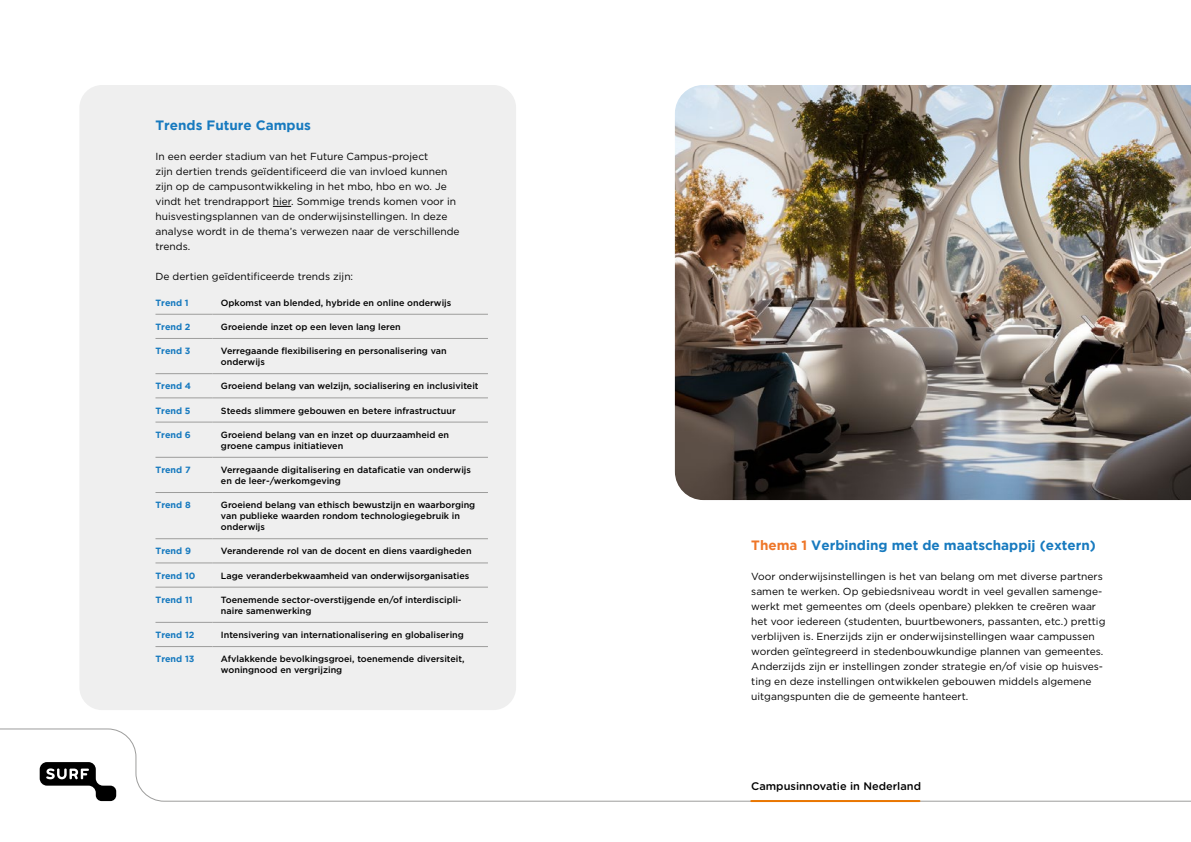
<style>
.page{position:relative;width:1191px;height:842px;background:#fff}
.page>*{position:absolute;margin:0;border:0;box-sizing:border-box;transform-origin:0 0}
.t1{font:700 13.5px "Gotham";color:#177abf}
.t2{font:500 11px "Gotham Rounded";color:#000}
.t3{font:10.2px/15px "Gotham";color:#000}
.t4{font:500 9px/11px "Gotham";color:#000}
.t5{font:700 9px "Gotham";color:#177abf}
.s1{color:#ee7628}
</style>
<div class="page">
<img style="left:675px;top:85px;width:516px;height:415px">
<div style="left:79px;top:85px;width:437px;height:625px;background:#efefef;border-radius:23px"></div>
<svg style="left:273px;top:206px;width:18px;height:1px"></svg>
<hr style="left:155px;top:314px;width:57px;height:1px;background:#9d9d9c">
<hr style="left:212px;top:314px;width:276px;height:1px;background:#9d9d9c">
<hr style="left:155px;top:338px;width:57px;height:1px;background:#9d9d9c">
<hr style="left:212px;top:338px;width:276px;height:1px;background:#9d9d9c">
<hr style="left:155px;top:373px;width:57px;height:1px;background:#9d9d9c">
<hr style="left:212px;top:373px;width:276px;height:1px;background:#9d9d9c">
<hr style="left:155px;top:398px;width:57px;height:1px;background:#9d9d9c">
<hr style="left:212px;top:398px;width:276px;height:1px;background:#9d9d9c">
<hr style="left:155px;top:422px;width:57px;height:1px;background:#9d9d9c">
<hr style="left:212px;top:422px;width:276px;height:1px;background:#9d9d9c">
<hr style="left:155px;top:457px;width:57px;height:1px;background:#9d9d9c">
<hr style="left:212px;top:457px;width:276px;height:1px;background:#9d9d9c">
<hr style="left:155px;top:492px;width:57px;height:1px;background:#9d9d9c">
<hr style="left:212px;top:492px;width:276px;height:1px;background:#9d9d9c">
<hr style="left:155px;top:538px;width:57px;height:1px;background:#9d9d9c">
<hr style="left:212px;top:538px;width:276px;height:1px;background:#9d9d9c">
<hr style="left:155px;top:563px;width:57px;height:1px;background:#9d9d9c">
<hr style="left:212px;top:563px;width:276px;height:1px;background:#9d9d9c">
<hr style="left:155px;top:587px;width:57px;height:1px;background:#9d9d9c">
<hr style="left:212px;top:587px;width:276px;height:1px;background:#9d9d9c">
<hr style="left:155px;top:622px;width:57px;height:1px;background:#9d9d9c">
<hr style="left:212px;top:622px;width:276px;height:1px;background:#9d9d9c">
<hr style="left:155px;top:646px;width:57px;height:1px;background:#9d9d9c">
<hr style="left:212px;top:646px;width:276px;height:1px;background:#9d9d9c">
<svg style="left:0;top:729px;width:1191px;height:74px"></svg>
<svg style="left:40px;top:762px;width:76px;height:39px"></svg>
<hr style="left:751px;top:800px;width:168px;height:2px;background:#ea7600">
<h1 class="t1" style="left:155px;top:117px;width:157px">Trends Future Campus</h1>
<p class="t3" style="left:155px;top:149px;width:306px">In een eerder stadium van het Future Campus-project<br>zijn dertien trends geïdentificeerd die van invloed kunnen zijn op de campusontwikkeling in het mbo, hbo en wo. Je vindt het trendrapport hier. Sommige trends komen voor in huisvestingsplannen van de onderwijsinstellingen. In deze analyse wordt in de thema’s verwezen naar de verschillende trends.</p>
<p class="t3" style="left:155px;top:269px;width:199px">De dertien geïdentificeerde trends zijn:</p>
<p class="t5" style="left:155px;top:297px;width:35px">Trend 1</p>
<p class="t4" style="left:221px;top:297px;width:232px">Opkomst van blended, hybride en online onderwijs</p>
<p class="t5" style="left:155px;top:322px;width:37px">Trend 2</p>
<p class="t4" style="left:221px;top:321px;width:181px">Groeiende inzet op een leven lang leren</p>
<p class="t5" style="left:155px;top:346px;width:37px">Trend 3</p>
<p class="t4" style="left:221px;top:345px;width:227px">Verregaande flexibilisering en personalisering van onderwijs</p>
<p class="t5" style="left:155px;top:381px;width:37px">Trend 4</p>
<p class="t4" style="left:221px;top:381px;width:259px">Groeiend belang van welzijn, socialisering en inclusiviteit</p>
<p class="t5" style="left:155px;top:405px;width:37px">Trend 5</p>
<p class="t4" style="left:221px;top:405px;width:236px">Steeds slimmere gebouwen en betere infrastructuur</p>
<p class="t5" style="left:155px;top:429px;width:37px">Trend 6</p>
<p class="t4" style="left:221px;top:429px;width:230px">Groeiend belang van en inzet op duurzaamheid en groene campus initiatieven</p>
<p class="t5" style="left:155px;top:465px;width:37px">Trend 7</p>
<p class="t4" style="left:221px;top:464px;width:251px">Verregaande digitalisering en dataficatie van onderwijs en de leer-/werkomgeving</p>
<p class="t5" style="left:155px;top:500px;width:37px">Trend 8</p>
<p class="t4" style="left:221px;top:499px;width:256px">Groeiend belang van ethisch bewustzijn en waarborging van publieke waarden rondom technologiegebruik in onderwijs</p>
<p class="t5" style="left:155px;top:546px;width:37px">Trend 9</p>
<p class="t4" style="left:221px;top:546px;width:252px">Veranderende rol van de docent en diens vaardigheden</p>
<p class="t5" style="left:155px;top:570px;width:41px">Trend 10</p>
<p class="t4" style="left:221px;top:570px;width:250px">Lage veranderbekwaamheid van onderwijsorganisaties</p>
<p class="t5" style="left:155px;top:594px;width:39px">Trend 11</p>
<p class="t4" style="left:221px;top:594px;width:242px">Toenemende sector-overstijgende en/of interdiscipli&shy;naire samenwerking</p>
<p class="t5" style="left:155px;top:630px;width:40px">Trend 12</p>
<p class="t4" style="left:221px;top:629px;width:244px">Intensivering van internationalisering en globalisering</p>
<p class="t5" style="left:155px;top:654px;width:40px">Trend 13</p>
<p class="t4" style="left:221px;top:653px;width:245px">Afvlakkende bevolkingsgroei, toenemende diversiteit, woningnood en vergrijzing</p>
<h1 class="t1" style="left:751px;top:537px;width:346px"><span class="s1">Thema 1</span> Verbinding met de maatschappij (extern)</h1>
<p class="t3" style="left:751px;top:569px;width:356px">Voor onderwijsinstellingen is het van belang om met diverse partners samen te werken. Op gebiedsniveau wordt in veel gevallen samenge&shy;werkt met gemeentes om (deels openbare) plekken te creëren waar het voor iedereen (studenten, buurtbewoners, passanten, etc.) prettig verblijven is. Enerzijds zijn er onderwijsinstellingen waar campussen worden geïntegreerd in stedenbouwkundige plannen van gemeentes.<br>Anderzijds zijn er instellingen zonder strategie en/of visie op huisves&shy;ting en deze instellingen ontwikkelen gebouwen middels algemene uitgangspunten die de gemeente hanteert.</p>
<p class="t2" style="left:751px;top:778px;width:171px">Campusinnovatie in Nederland</p>
</div>
